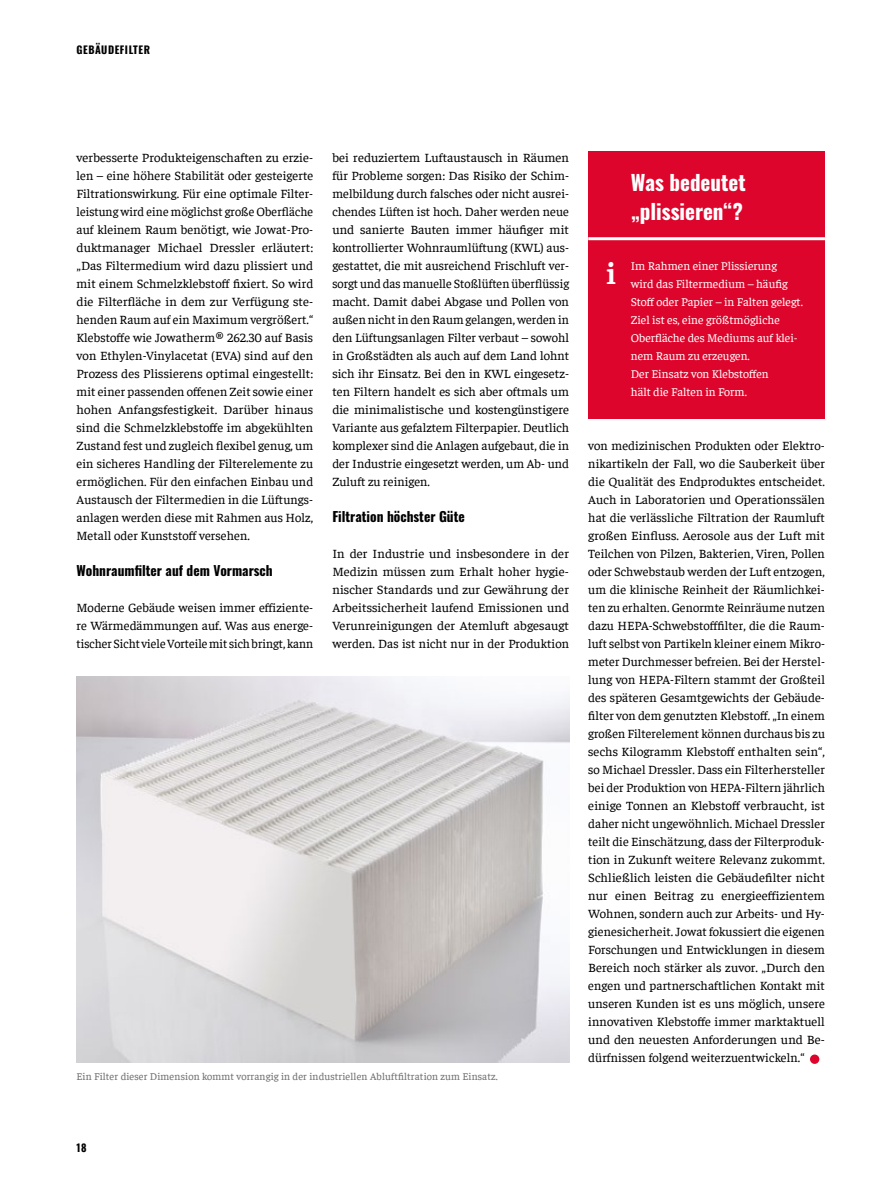
<style>
.page{position:relative;width:893px;height:1191px;background:#fff}
.page>*{position:absolute;margin:0;border:0;box-sizing:border-box;transform-origin:0 0}
.t1{font:700 30px "Faustina";color:#fff}
.t2{font:700 21px/28.5px "Oswald";color:#fff}
.t3{font:700 13.5px "Oswald";color:#000}
.t4{font:12.75px/18px "Faustina";letter-spacing:.005em;color:#000;text-align:justify}
.t5{font:12px/18px "Faustina";color:#fff}
.t6{font:10.5px "Faustina";letter-spacing:.01em;color:#706f6f}
.t7{font:700 10.5px "Oswald";letter-spacing:.05em;color:#000}
</style>
<div class="page">
<img style="left:77px;top:676px;width:492px;height:386px">
<div style="left:810px;top:1054px;width:9px;height:9px;background:#dd052b;border-radius:50%"></div>
<div style="left:588px;top:151px;width:237px;height:268px;background:#dd052b"></div>
<hr style="left:588px;top:237px;width:237px;height:3px;background:#fff">
<p class="t7" style="left:77px;top:44px;width:75px">GEBÄUDEFILTER</p>
<p class="t4" style="left:77px;top:148px;width:238px">verbesserte Produkteigenschaften zu erzie&shy;len – eine höhere Stabilität oder gesteigerte Filtrationswirkung. Für eine optimale Filter&shy;leistung wird eine möglichst große Oberfläche auf kleinem Raum benötigt, wie Jowat-Pro&shy;duktmanager Michael Dressler erläutert: „Das Filtermedium wird dazu plissiert und mit einem Schmelzklebstoff fixiert. So wird die Filterfläche in dem zur Verfügung ste&shy;henden Raum auf ein Maximum vergrößert.“ Klebstoffe wie Jowatherm® 262.30 auf Basis von Ethylen-Vinylacetat (EVA) sind auf den Prozess des Plissierens optimal eingestellt: mit einer passenden offenen Zeit sowie einer hohen Anfangsfestigkeit. Darüber hinaus sind die Schmelzklebstoffe im abgekühlten Zustand fest und zugleich flexibel genug, um ein sicheres Handling der Filterelemente zu ermöglichen. Für den einfachen Einbau und Austausch der Filtermedien in die Lüftungs&shy;anlagen werden diese mit Rahmen aus Holz, Metall oder Kunststoff versehen.</p>
<p class="t3" style="left:77px;top:563px;width:198px">Wohnraumfilter auf dem Vormarsch</p>
<p class="t4" style="left:77px;top:598px;width:238px">Moderne Gebäude weisen immer effiziente&shy;re Wärmedämmungen auf. Was aus energe&shy;tischer Sicht viele Vorteile mit sich bringt, kann</p>
<p class="t4" style="left:332px;top:148px;width:238px">bei reduziertem Luftaustausch in Räumen für Probleme sorgen: Das Risiko der Schim&shy;melbildung durch falsches oder nicht ausrei&shy;chendes Lüften ist hoch. Daher werden neue und sanierte Bauten immer häufiger mit kontrollierter Wohnraumlüftung (KWL) aus&shy;gestattet, die mit ausreichend Frischluft ver&shy;sorgt und das manuelle Stoßlüften überflüssig macht. Damit dabei Abgase und Pollen von außen nicht in den Raum gelangen, werden in den Lüftungsanlagen Filter verbaut – sowohl in Großstädten als auch auf dem Land lohnt sich ihr Einsatz. Bei den in KWL eingesetz&shy;ten Filtern handelt es sich aber oftmals um die minimalistische und kostengünstigere Variante aus gefalztem Filterpapier. Deutlich komplexer sind die Anlagen aufgebaut, die in der Industrie eingesetzt werden, um Ab- und Zuluft zu reinigen.</p>
<p class="t3" style="left:332px;top:509px;width:134px">Filtration höchster Güte</p>
<p class="t4" style="left:332px;top:544px;width:238px">In der Industrie und insbesondere in der Medizin müssen zum Erhalt hoher hygie&shy;nischer Standards und zur Gewährung der Arbeitssicherheit laufend Emissionen und Verunreinigungen der Atemluft abgesaugt werden. Das ist nicht nur in der Produktion</p>
<p class="t6" style="left:77px;top:1069px;width:423px">Ein Filter dieser Dimension kommt vorrangig in der industriellen Abluftfiltration zum Einsatz.</p>
<h2 class="t2" style="left:631px;top:170px;width:116px">Was bedeutet „plissieren“?</h2>
<h1 class="t1" style="left:607px;top:252px;width:11px">i</h1>
<p class="t5" style="left:631px;top:256px;width:174px">Im Rahmen einer Plissierung<br>wird das Filtermedium – häufig<br>Stoff oder Papier – in Falten gelegt.<br>Ziel ist es, eine größtmögliche<br>Oberfläche des Mediums auf klei&shy;nem Raum zu erzeugen.<br>Der Einsatz von Klebstoffen<br>hält die Falten in Form.</p>
<p class="t4" style="left:588px;top:436px;width:238px">von medizinischen Produkten oder Elektro&shy;nikartikeln der Fall, wo die Sauberkeit über die Qualität des Endproduktes entscheidet.<br>Auch in Laboratorien und Operationssälen hat die verlässliche Filtration der Raumluft großen Einfluss. Aerosole aus der Luft mit Teilchen von Pilzen, Bakterien, Viren, Pollen oder Schwebstaub werden der Luft entzogen, um die klinische Reinheit der Räumlichkei&shy;ten zu erhalten. Genormte Reinräume nutzen dazu HEPA-Schwebstofffilter, die die Raum&shy;luft selbst von Partikeln kleiner einem Mikro&shy;meter Durchmesser befreien. Bei der Herstel&shy;lung von HEPA-Filtern stammt der Großteil des späteren Gesamtgewichts der Gebäude&shy;filter von dem genutzten Klebstoff. „In einem großen Filterelement können durchaus bis zu sechs Kilogramm Klebstoff enthalten sein“, so Michael Dressler. Dass ein Filterhersteller bei der Produktion von HEPA-Filtern jährlich einige Tonnen an Klebstoff verbraucht, ist daher nicht ungewöhnlich. Michael Dressler teilt die Einschätzung, dass der Filterproduk&shy;tion in Zukunft weitere Relevanz zukommt.<br>Schließlich leisten die Gebäudefilter nicht nur einen Beitrag zu energieeffizientem Wohnen, sondern auch zur Arbeits- und Hy&shy;gienesicherheit. Jowat fokussiert die eigenen Forschungen und Entwicklungen in diesem Bereich noch stärker als zuvor. „Durch den engen und partnerschaftlichen Kontakt mit unseren Kunden ist es uns möglich, unsere innovativen Klebstoffe immer marktaktuell und den neuesten Anforderungen und Be&shy;dürfnissen folgend weiterzuentwickeln.“</p>
<p class="t7" style="left:77px;top:1142px;width:11px">18</p>
</div>
